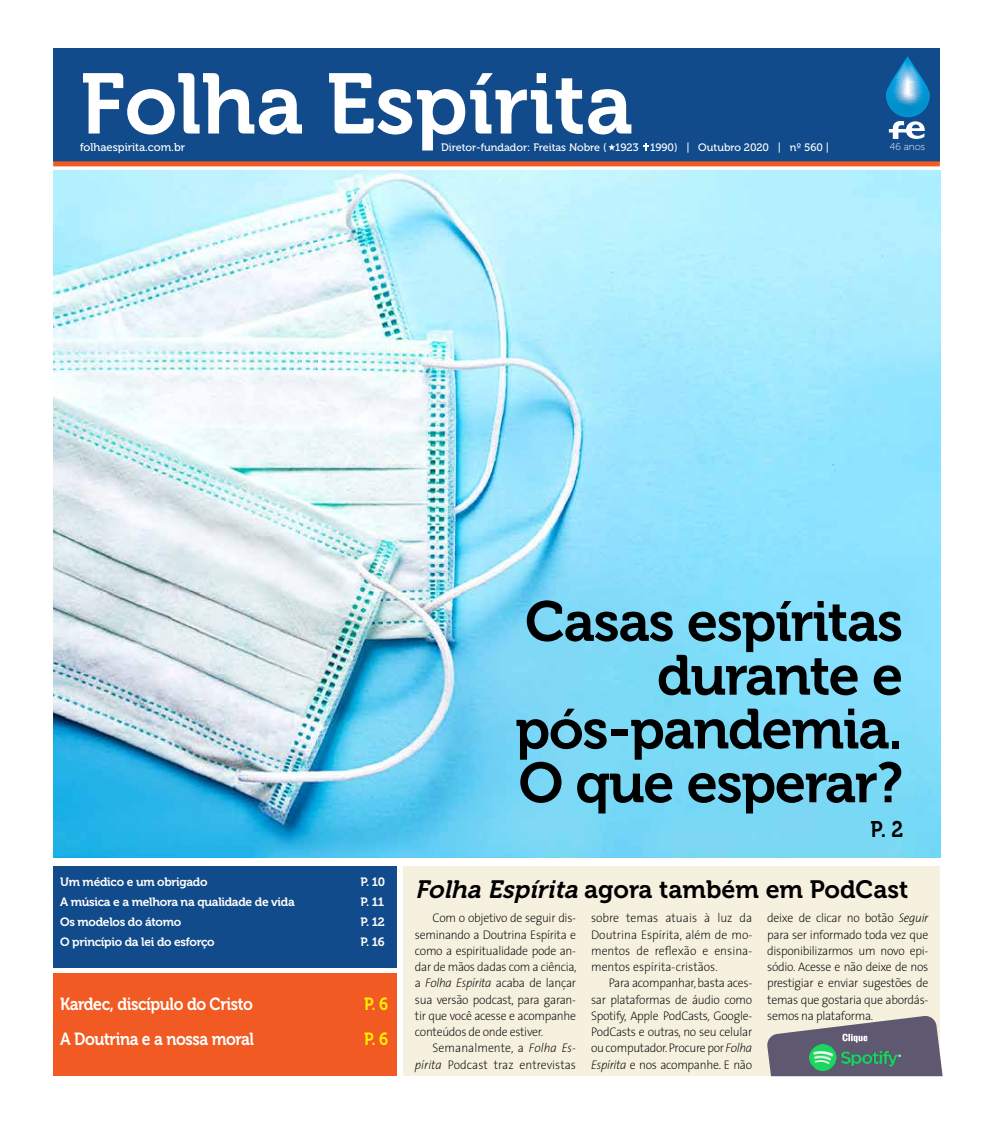
<style>
.page{position:relative;width:993px;height:1124px;background:#fff}
.page>*{position:absolute;margin:0;border:0;box-sizing:border-box;transform-origin:0 0}
.t1{font:85px "Museo 700";color:#fff}
.t2{font:56.12px/53.8px "Museo 700";letter-spacing:-.025em;color:#000;text-align:right}
.t3{font:25px "Museo 700";color:#000}
.t4{font:22.5px "Museo 700";color:#000;scale:.9 1}
.t5{font:17.5px "Museo 700";letter-spacing:-.025em;color:#fff;scale:.9 1}
.t6{font:17.5px "Museo 700";color:#fff200;scale:.9 1}
.t7{font:200 12.5px/16.2px "The Sans 2";letter-spacing:-.025em;color:#000;text-align:justify;scale:.95 1}
.t8{font:200 12.5px "The Sans 2";color:#000;scale:.95 1}
.t9{font:12px "Museo 700";letter-spacing:-.025em;color:#fff}
.t10{font:11.25px "Museo 500";color:#fff}
.t11{font:10.75px "Museo 500";color:#fff}
.t12{font:10px "Museo 100";color:#fff}
.s1{font-style:italic}
</style>
<div class="page">
<img style="left:53px;top:170px;width:886px;height:687px">
<div style="left:53px;top:48px;width:886px;height:113px;background:#124b8b"></div>
<div style="left:53px;top:161px;width:886px;height:5px;background:#f15a22"></div>
<svg style="left:886px;top:56px;width:43px;height:83px"></svg>
<svg style="left:608px;top:144px;width:7px;height:7px"></svg>
<svg style="left:643px;top:143px;width:5px;height:8px"></svg>
<div style="left:53px;top:866px;width:344px;height:101px;background:#124b8b"></div>
<div style="left:53px;top:973px;width:344px;height:102px;background:#f15a22"></div>
<div style="left:403px;top:866px;width:536px;height:209px;background:#f6f0de"></div>
<svg style="left:767px;top:1015px;width:175px;height:60px"></svg>
<img style="left:809px;top:1043px;width:91px;height:27px">
<p class="t1" style="left:80px;top:57px;width:554px">Folha Espírita</p>
<p class="t10" style="left:80px;top:141px;width:106px">folhaespirita.com.br</p>
<p class="t11" style="left:441px;top:141px;width:389px">Diretor-fundador: Freitas Nobre ( 1923 1990) | Outubro 2020 | nº 560 |</p>
<p class="t12" style="left:889px;top:141px;width:37px">46 anos</p>
<p class="t2" style="left:515px;top:595px;width:389px">Casas espíritas durante e pós-pandemia.<br>O que esperar?</p>
<p class="t9" style="left:60px;top:874px;width:149px">Um médico e um obrigado</p>
<p class="t9" style="left:360px;top:874px;width:26px">P. 10</p>
<p class="t9" style="left:60px;top:894px;width:236px">A música e a melhora na qualidade de vida</p>
<p class="t9" style="left:360px;top:894px;width:25px">P. 11</p>
<p class="t9" style="left:60px;top:914px;width:123px">Os modelos do átomo</p>
<p class="t9" style="left:360px;top:914px;width:26px">P. 12</p>
<p class="t9" style="left:60px;top:934px;width:156px">O princípio da lei do esforço</p>
<p class="t9" style="left:360px;top:934px;width:26px">P. 16</p>
<p class="t5" style="left:60px;top:993px;width:216px">Kardec, discípulo do Cristo</p>
<p class="t6" style="left:364px;top:993px;width:28px">P. 6</p>
<p class="t5" style="left:60px;top:1028px;width:217px">A Doutrina e a nossa moral</p>
<p class="t6" style="left:364px;top:1028px;width:28px">P. 6</p>
<p class="t4" style="left:870px;top:816px;width:38px">P. 2</p>
<p class="t3" style="left:415px;top:875px;width:495px"><span class="s1">Folha Espírita</span> agora também em PodCast</p>
<p class="t7" style="left:432px;top:909px;width:152px">Com o objetivo de seguir dis-</p>
<p class="t7" style="left:415px;top:925px;width:171px">seminando a Doutrina Espírita e</p>
<p class="t7" style="left:415px;top:941px;width:171px">como a espiritualidade pode an-</p>
<p class="t7" style="left:415px;top:958px;width:172px">dar de mãos dadas com a ciência,</p>
<p class="t7" style="left:415px;top:974px;width:171px">a <span class="s1">Folha Espírita</span> acaba de lançar</p>
<p class="t7" style="left:415px;top:990px;width:171px">sua versão podcast, para garan-</p>
<p class="t7" style="left:415px;top:1006px;width:171px">tir que você acesse e acompanhe</p>
<p class="t7" style="left:415px;top:1023px;width:136px">conteúdos de onde estiver.</p>
<p class="t8" style="left:432px;top:1037px;width:152px">Semanalmente, a <span class="s1">Folha Es-</span></p>
<p class="t8" style="left:415px;top:1053px;width:171px"><span class="s1">pírita</span> Podcast traz entrevistas</p>
<p class="t8" style="left:591px;top:907px;width:171px">sobre temas atuais à luz da</p>
<p class="t8" style="left:591px;top:923px;width:171px">Doutrina Espírita, além de mo-</p>
<p class="t8" style="left:591px;top:940px;width:171px">mentos de reflexão e ensina-</p>
<p class="t8" style="left:591px;top:956px;width:135px">mentos espírita-cristãos.</p>
<p class="t7" style="left:608px;top:974px;width:152px">Para acompanhar, basta aces-</p>
<p class="t7" style="left:591px;top:990px;width:171px">sar plataformas de áudio como</p>
<p class="t7" style="left:591px;top:1006px;width:171px">Spotify, Apple PodCasts, Google-</p>
<p class="t7" style="left:591px;top:1023px;width:171px">PodCasts e outras, no seu celular</p>
<p class="t7" style="left:591px;top:1039px;width:171px">ou computador. Procure por <span class="s1">Folha</span></p>
<p class="t7" style="left:591px;top:1055px;width:171px"><span class="s1">Espírita</span> e nos acompanhe. E não</p>
<p class="t7" style="left:767px;top:909px;width:171px">deixe de clicar no botão <span class="s1">Seguir </span>para ser informado toda vez que disponibilizarmos um novo epi&shy;sódio. Acesse e não deixe de nos prestigiar e enviar sugestões de temas que gostaria que abordás&shy;semos na plataforma.</p>
</div>
